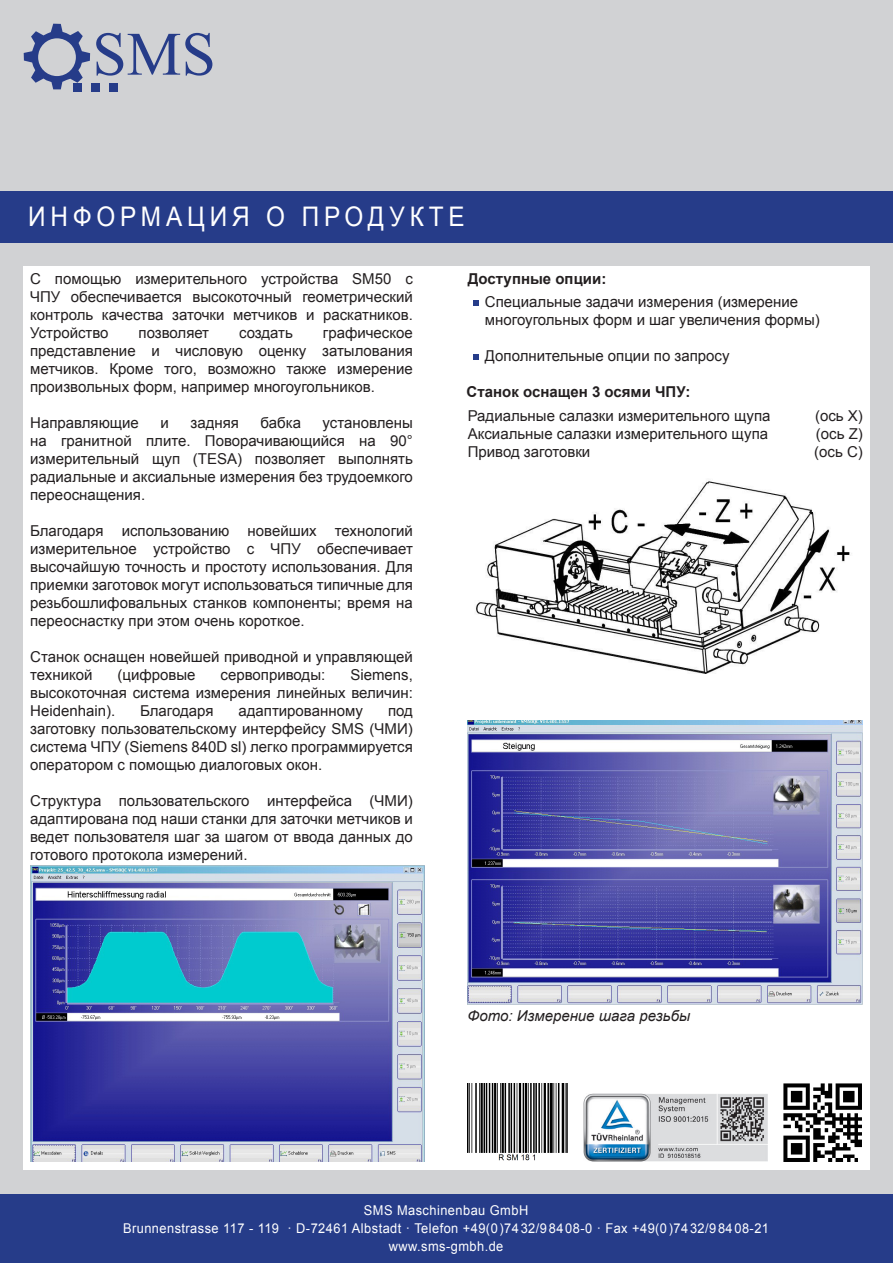
<style>
.page{position:relative;width:893px;height:1263px;background:#fff}
.page>*{position:absolute;margin:0;border:0;box-sizing:border-box;transform-origin:0 0}
.Produktinformation{font:27px "Arial";letter-spacing:.2em;color:#fff;scale:.9 1}
.t1{font:15px/18px "Arial";color:#231f20;text-align:justify}
.t2{font:700 15px "Arial";color:#231f20}
.t3{font:italic 15px "Arial";color:#231f20}
.t4{font:13.5px "Arial";letter-spacing:.035em;color:#fff;scale:.95 1}
</style>
<div class="page">
<div style="left:0;top:0;width:893px;height:1262px;background:#d1d2d4"></div>
<div style="left:0;top:1194px;width:893px;height:69px;background:#263c89"></div>
<div style="left:0;top:191px;width:893px;height:51px;background:#263c89"></div>
<div style="left:23px;top:266px;width:847px;height:903px;background:#fff"></div>
<img style="left:783px;top:1083px;width:79px;height:79px">
<img style="left:476px;top:481px;width:374px;height:193px">
<img style="left:468px;top:720px;width:395px;height:285px">
<svg style="left:473px;top:301px;width:5px;height:5px"></svg>
<svg style="left:473px;top:355px;width:5px;height:5px"></svg>
<svg style="left:96px;top:33px;width:116px;height:43px"></svg>
<div style="left:91px;top:83px;width:9px;height:9px;background:#263c89"></div>
<div style="left:109px;top:83px;width:9px;height:9px;background:#263c89"></div>
<svg style="left:24px;top:24px;width:66px;height:65px"></svg>
<div style="left:73px;top:83px;width:9px;height:9px;background:#263c89"></div>
<img style="left:30px;top:865px;width:395px;height:296px">
<img style="left:467px;top:1083px;width:101px;height:78px">
<img style="left:583px;top:1094px;width:184px;height:68px">
<p class="Produktinformation" style="left:28px;top:199px;width:486px">ИНФОРМАЦИЯ О ПРОДУКТЕ</p>
<p class="t1" style="left:30px;top:270px;width:384px">С помощью измерительного устройства SM50 с ЧПУ обеспечивается высокоточный геометрический контроль качества заточки метчиков и раскатников.<br>Устройство</p>
<p class="t1" style="left:30px;top:324px;width:384px;text-indent:293px">графическое представление и числовую оценку затылования метчиков. Кроме того, возможно также измерение произвольных форм, например многоугольников.</p>
<p class="t1" style="left:30px;top:414px;width:110px">Направляющие</p>
<p class="t1" style="left:161px;top:414px;width:10px">и</p>
<p class="t1" style="left:191px;top:414px;width:50px">задняя</p>
<p class="t1" style="left:261px;top:414px;width:42px">бабка</p>
<p class="t1" style="left:139px;top:324px;width:72px">позволяет</p>
<p class="t1" style="left:239px;top:324px;width:55px">создать</p>
<p class="t1" style="left:30px;top:414px;width:384px;text-indent:292px">установлены на гранитной плите. Поворачивающийся на 90° измерительный щуп (TESA) позволяет выполнять радиальные и аксиальные измерения без трудоемкого переоснащения.</p>
<p class="t1" style="left:30px;top:522px;width:384px">Благодаря использованию новейших технологий измерительное устройство с ЧПУ обеспечивает высочайшую точность и простоту использования. Для приемки заготовок могут использоваться типичные для резьбошлифовальных станков компоненты; время на переоснастку при этом очень короткое.</p>
<p class="t1" style="left:30px;top:648px;width:384px">Станок оснащен новейшей приводной и управляющей техникой</p>
<p class="t1" style="left:30px;top:666px;width:384px;text-indent:320px">Siemens, высокоточная система измерения линейных величин:<br>Heidenhain).</p>
<p class="t1" style="left:118px;top:666px;width:80px">(цифровые</p>
<p class="t1" style="left:221px;top:666px;width:106px">сервоприводы:</p>
<p class="t1" style="left:140px;top:702px;width:75px">Благодаря</p>
<p class="t1" style="left:238px;top:702px;width:126px">адаптированному</p>
<p class="t1" style="left:30px;top:702px;width:384px;text-indent:358px">под заготовку пользовательскому интерфейсу SMS (ЧМИ) система ЧПУ (Siemens 840D sl) легко программируется оператором с помощью диалоговых окон.</p>
<p class="t1" style="left:30px;top:792px;width:384px">Структура пользовательского интерфейса (ЧМИ) адаптирована под наши станки для заточки метчиков и ведет пользователя шаг за шагом от ввода данных до готового протокола измерений.</p>
<p class="t2" style="left:468px;top:269px;width:140px">Доступные опции:</p>
<p class="t1" style="left:485px;top:293px;width:336px">Специальные задачи измерения (измерение многоугольных форм и шаг увеличения формы)</p>
<p class="t1" style="left:485px;top:347px;width:246px">Дополнительные опции по запросу</p>
<p class="t2" style="left:467px;top:382px;width:225px">Станок оснащен 3 осями ЧПУ:</p>
<p class="t1" style="left:468px;top:406px;width:304px">Радиальные салазки измерительного щупа</p>
<p class="t1" style="left:815px;top:406px;width:49px">(ось X)</p>
<p class="t1" style="left:468px;top:424px;width:302px">Аксиальные салазки измерительного щупа</p>
<p class="t1" style="left:816px;top:424px;width:48px">(ось Z)</p>
<p class="t1" style="left:468px;top:442px;width:124px">Привод заготовки</p>
<p class="t1" style="left:814px;top:442px;width:50px">(ось C)</p>
<p class="t3" style="left:468px;top:1006px;width:224px">Фото: Измерение шага резьбы</p>
<p class="t4" style="left:364px;top:1201px;width:175px">SMS Maschinenbau GmbH</p>
<p class="t4" style="left:123px;top:1219px;width:681px">Brunnenstrasse 117 - 119 · D-72461 Albstadt · Telefon +49(0)7432/98408-0 · Fax +49(0)7432/98408-21</p>
<p class="t4" style="left:389px;top:1237px;width:122px">www.sms-gmbh.de</p>
</div>
